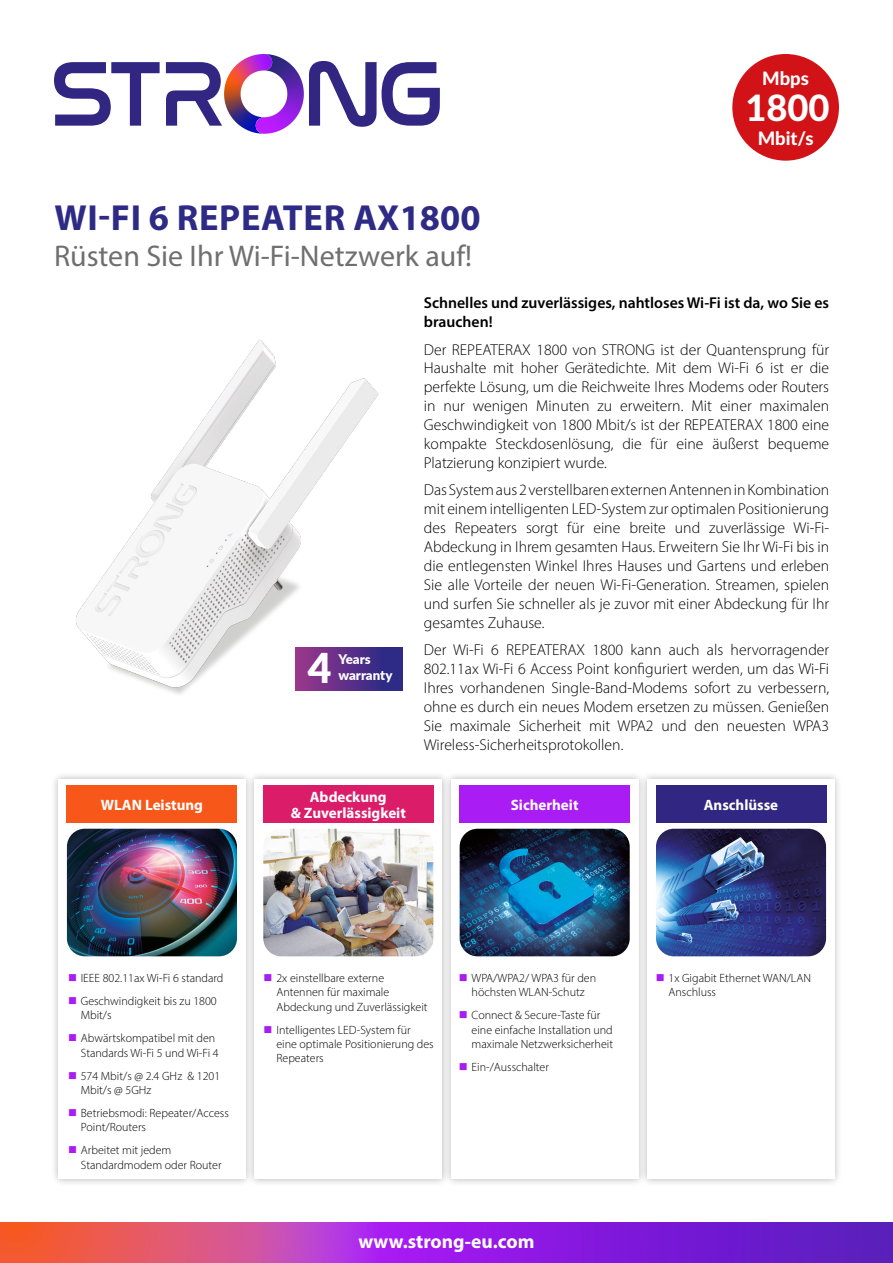
<style>
.page{position:relative;width:893px;height:1263px;background:#fff}
.page>*{position:absolute;margin:0;border:0;box-sizing:border-box;transform-origin:0 0}
.t1{font:900 40.95px "Lato";color:#fff}
.t2{font:700 36.45px "Myriad Pro";letter-spacing:.02em;color:#2e2b86}
.t3{font:800 36.3px "Lato";color:#fff}
.t4{font:30px "Myriad Pro";color:#706f6f}
.t5{font:700 19.5px "Myriad Pro";color:#fff}
.t6{font:800 18.45px "Lato";color:#fff}
.t7{font:300 15.75px/18.9px "Myriad Pro";color:#000;text-align:justify}
.t8{font:600 15.75px/18.9px "Myriad Pro";color:#000}
.t9{font:700 15px/15.8px "Myriad Pro";color:#fff;text-align:center}
.t10{font:900 13.2px/15.9px "Lato";color:#fff}
.t11{font:300 12px/14.4px "Myriad Pro";color:#000}
</style>
<div class="page">
<img style="left:0;top:1222px;width:893px;height:41px">
<svg style="left:54px;top:62px;width:106px;height:64px"></svg>
<svg style="left:309px;top:61px;width:131px;height:66px"></svg>
<svg style="left:166px;top:54px;width:121px;height:80px"></svg>
<div style="left:50px;top:771px;width:204px;height:416px;background:#000;opacity:.3"></div>
<div style="left:58px;top:779px;width:187px;height:400px;background:#fff"></div>
<div style="left:246px;top:771px;width:204px;height:416px;background:#000;opacity:.3"></div>
<div style="left:255px;top:779px;width:187px;height:400px;background:#fff"></div>
<div style="left:443px;top:771px;width:203px;height:416px;background:#000;opacity:.3"></div>
<div style="left:451px;top:779px;width:187px;height:400px;background:#fff"></div>
<div style="left:639px;top:771px;width:204px;height:416px;background:#000;opacity:.3"></div>
<div style="left:647px;top:779px;width:188px;height:400px;background:#fff"></div>
<img style="left:67px;top:829px;width:170px;height:127px">
<img style="left:656px;top:829px;width:170px;height:127px">
<img style="left:460px;top:829px;width:170px;height:127px">
<img style="left:263px;top:829px;width:170px;height:127px">
<img style="left:76px;top:339px;width:327px;height:355px">
<div style="left:732px;top:54px;width:107px;height:107px;background:#d11317;border-radius:50%"></div>
<div style="left:295px;top:647px;width:108px;height:43px;background:linear-gradient(to right,#9b368c,#202985)"></div>
<div style="left:67px;top:785px;width:170px;height:38px;background:#f75819"></div>
<div style="left:263px;top:785px;width:170px;height:38px;background:#db1d69"></div>
<div style="left:460px;top:785px;width:170px;height:38px;background:#a91cf4"></div>
<div style="left:656px;top:785px;width:170px;height:38px;background:#312782"></div>
<p class="t6" style="left:762px;top:64px;width:48px">Mbps</p>
<h3 class="t3" style="left:745px;top:81px;width:86px">1800</h3>
<p class="t6" style="left:758px;top:124px;width:57px">Mbit/s</p>
<h2 class="t2" style="left:54px;top:194px;width:428px">WI-FI 6 REPEATER AX1800</h2>
<h3 class="t4" style="left:54px;top:237px;width:420px">Rüsten Sie Ihr Wi-Fi-Netzwerk auf!</h3>
<p class="t8" style="left:424px;top:293px;width:407px">Schnelles und zuverlässiges, nahtloses Wi-Fi ist da, wo Sie es brauchen!</p>
<p class="t7" style="left:424px;top:340px;width:407px">Der REPEATERAX 1800 von STRONG ist der Quantensprung für Haushalte mit hoher Gerätedichte. Mit dem Wi-Fi 6 ist er die perfekte Lösung, um die Reichweite Ihres Modems oder Routers in nur wenigen Minuten zu erweitern. Mit einer maximalen Geschwindigkeit von 1800 Mbit/s ist der REPEATERAX 1800 eine kompakte Steckdosenlösung, die für eine äußerst bequeme Platzierung konzipiert wurde.</p>
<p class="t7" style="left:424px;top:480px;width:407px">Das System aus 2 verstellbaren externen Antennen in Kombination mit einem intelligenten LED-System zur optimalen Positionierung des Repeaters sorgt für eine breite und zuverlässige Wi-Fi-Abdeckung in Ihrem gesamten Haus. Erweitern Sie Ihr Wi-Fi bis in die entlegensten Winkel Ihres Hauses und Gartens und erleben Sie alle Vorteile der neuen Wi-Fi-Generation. Streamen, spielen und surfen Sie schneller als je zuvor mit einer Abdeckung für Ihr gesamtes Zuhause.</p>
<p class="t7" style="left:424px;top:640px;width:407px">Der Wi-Fi 6 REPEATERAX 1800 kann auch als hervorragender 802.11ax Wi-Fi 6 Access Point konfiguriert werden, um das Wi-Fi Ihres vorhandenen Single-Band-Modems sofort zu verbessern, ohne es durch ein neues Modem ersetzen zu müssen. Genießen Sie maximale Sicherheit mit WPA2 und den neuesten WPA3<br>Wireless-Sicherheitsprotokollen.</p>
<h1 class="t1" style="left:308px;top:638px;width:25px">4</h1>
<p class="t10" style="left:338px;top:651px;width:56px">Years warranty</p>
<p class="t9" style="left:101px;top:796px;width:104px">WLAN Leistung</p>
<p class="t9" style="left:291px;top:788px;width:117px">Abdeckung<br>&amp; Zuverlässigkeit</p>
<p class="t9" style="left:511px;top:796px;width:69px">Sicherheit</p>
<p class="t9" style="left:704px;top:796px;width:76px">Anschlüsse</p>
<p class="t11" style="left:81px;top:966px;width:144px;line-height:23px">IEEE 802.11ax Wi-Fi 6 standard<br>Geschwindigkeit bis zu 1800</p>
<p class="t11" style="left:81px;top:1004px;width:136px;line-height:23px">Mbit/s<br>Abwärtskompatibel mit den</p>
<p class="t11" style="left:81px;top:1041px;width:141px;line-height:23px">Standards Wi-Fi 5 und Wi-Fi 4<br>574 Mbit/s @ 2.4 GHz &amp; 1201</p>
<p class="t11" style="left:81px;top:1078px;width:150px;line-height:23px">Mbit/s @ 5GHz<br>Betriebsmodi: Repeater/Access</p>
<p class="t11" style="left:81px;top:1115px;width:92px;line-height:23px">Point/Routers<br>Arbeitet mit jedem</p>
<p class="t11" style="left:81px;top:1157px;width:142px">Standardmodem oder Router</p>
<p class="t11" style="left:276px;top:971px;width:153px">2x einstellbare externe<br>Antennen für maximale<br>Abdeckung und Zuverlässigkeit</p>
<p class="t11" style="left:276px;top:1022px;width:159px">Intelligentes LED-System für eine optimale Positionierung des<br>Repeaters</p>
<p class="t11" style="left:472px;top:971px;width:126px">WPA/WPA2/ WPA3 für den höchsten WLAN-Schutz</p>
<p class="t11" style="left:472px;top:1008px;width:143px">Connect &amp; Secure-Taste für eine einfache Installation und maximale Netzwerksicherheit</p>
<p class="t11" style="left:472px;top:1060px;width:79px">Ein-/Ausschalter</p>
<p class="t5" style="left:358px;top:1228px;width:178px">www.strong-eu.com</p>
<p class="t11" style="left:668px;top:971px;width:144px">1x Gigabit Ethernet WAN/LAN<br>Anschluss</p>
</div>
